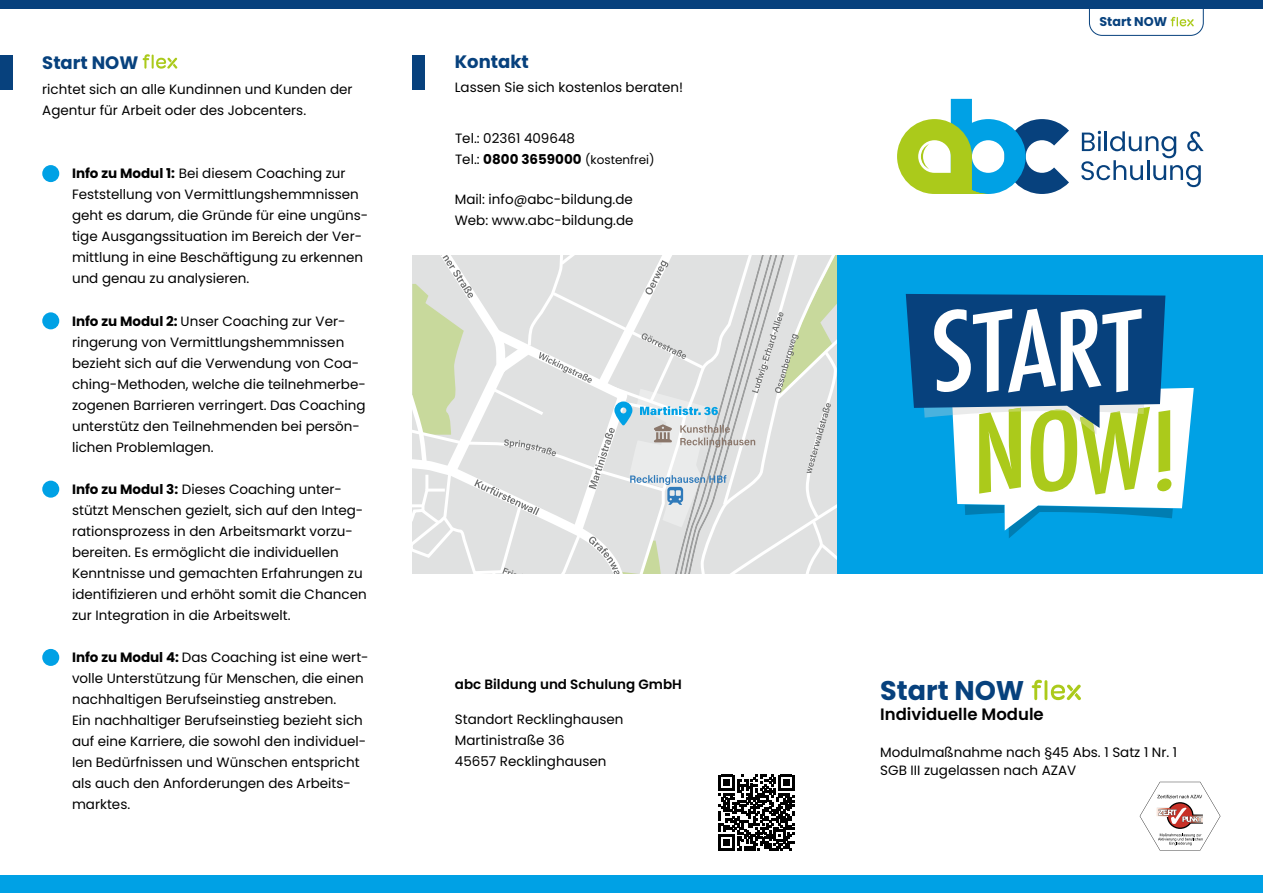
<style>
.page{position:relative;width:1263px;height:893px;background:#fff}
.page>*{position:absolute;margin:0;border:0;box-sizing:border-box;transform-origin:0 0}
.t1{font:700 27px "Poppins";color:#07417d}
.Überschriften_blau{font:700 18px "Poppins";color:#07417d}
.t2{font:600 16.5px "Poppins";color:#000}
.t3{font:13.5px/21px "Poppins";color:#000}
.t4{font:600 13.5px "Poppins";color:#000}
.t5{font:700 12.75px "Poppins";color:#07417d}
.t6{font:12px "Poppins";color:#000}
.s1{font-weight:700}
.s2{font-size:13.5px}
.s3{font-weight:700;font-size:13.5px}
</style>
<div class="page">
<svg style="left:412px;top:255px;width:426px;height:319px;background:#dde0dd"></svg>
<div style="left:0;top:0;width:1263px;height:9px;background:#07417d"></div>
<div style="left:0;top:876px;width:1263px;height:17px;background:#00a1e5"></div>
<div style="left:412px;top:55px;width:13px;height:34px;background:#07417d"></div>
<svg style="left:1081px;top:131px;width:123px;height:56px"></svg>
<svg style="left:897px;top:99px;width:172px;height:95px"></svg>
<div style="left:838px;top:255px;width:425px;height:319px;background:#00a1e5"></div>
<svg style="left:906px;top:294px;width:288px;height:244px"></svg>
<svg style="left:1032px;top:680px;width:10px;height:20px"></svg>
<hr style="left:1044px;top:680px;width:3px;height:20px;background:#abca1b">
<svg style="left:1051px;top:685px;width:30px;height:15px"></svg>
<svg style="left:1089px;top:9px;width:115px;height:27px"></svg>
<div style="left:0;top:55px;width:13px;height:34px;background:#07417d"></div>
<div style="left:42px;top:165px;width:17px;height:17px;background:#00a1e5;border-radius:50%"></div>
<div style="left:42px;top:312px;width:17px;height:17px;background:#00a1e5;border-radius:50%"></div>
<div style="left:42px;top:481px;width:17px;height:17px;background:#00a1e5;border-radius:50%"></div>
<div style="left:42px;top:649px;width:17px;height:17px;background:#00a1e5;border-radius:50%"></div>
<svg style="left:143px;top:54px;width:34px;height:15px"></svg>
<svg style="left:1140px;top:782px;width:80px;height:68px"></svg>
<svg style="left:719px;top:775px;width:75px;height:75px"></svg>
<p class="Überschriften_blau" style="left:42px;top:52px;width:98px">Start NOW</p>
<p class="t3" style="left:42px;top:79px;width:312px">richtet sich an alle Kundinnen und Kunden der<br>Agentur für Arbeit oder des Jobcenters.</p>
<p class="t3" style="left:72px;top:163px;width:298px"><span class="s1">Info zu Modul 1:</span> Bei diesem Coaching zur Feststellung von Vermittlungshemmnissen geht es darum, die Gründe für eine ungüns&shy;tige Ausgangssituation im Bereich der Ver&shy;mittlung in eine Beschäftigung zu erkennen und genau zu analysieren.</p>
<p class="t3" style="left:72px;top:310px;width:295px"><span class="s1">Info zu Modul 2:</span> Unser Coaching zur Ver&shy;ringerung von Vermittlungshemmnissen bezieht sich auf die Verwendung von Coa&shy;ching-Methoden, welche die teilnehmerbe&shy;zogenen Barrieren verringert. Das Coaching unterstütz den Teilnehmenden bei persön&shy;lichen Problemlagen.</p>
<p class="t3" style="left:72px;top:479px;width:296px"><span class="s1">Info zu Modul 3:</span> Dieses Coaching unter&shy;stützt Menschen gezielt, sich auf den Integ&shy;rationsprozess in den Arbeitsmarkt vorzu&shy;bereiten. Es ermöglicht die individuellen Kenntnisse und gemachten Erfahrungen zu identifizieren und erhöht somit die Chancen zur Integration in die Arbeitswelt.</p>
<p class="t3" style="left:72px;top:647px;width:298px"><span class="s1">Info zu Modul 4:</span> Das Coaching ist eine wert&shy;volle Unterstützung für Menschen, die einen nachhaltigen Berufseinstieg anstreben.<br>Ein nachhaltiger Berufseinstieg bezieht sich auf eine Karriere, die sowohl den individuel&shy;len Bedürfnissen und Wünschen entspricht als auch den Anforderungen des Arbeits&shy;marktes.</p>
<p class="Überschriften_blau" style="left:455px;top:51px;width:76px">Kontakt</p>
<p class="t3" style="left:455px;top:77px;width:230px">Lassen Sie sich kostenlos beraten!</p>
<p class="t3" style="left:455px;top:128px;width:122px">Tel.: 02361 409648</p>
<p class="t6" style="left:455px;top:153px;width:201px"><span class="s2">Tel.:</span> <span class="s3">0800 3659000</span> (kostenfrei)</p>
<p class="t3" style="left:455px;top:189px;width:180px">Mail: info@abc-bildung.de<br>Web: www.abc-bildung.de</p>
<p class="t4" style="left:455px;top:676px;width:228px">abc Bildung und Schulung GmbH</p>
<p class="t3" style="left:455px;top:708px;width:170px">Standort Recklinghausen</p>
<p class="t3" style="left:455px;top:729px;width:111px">Martinistraße 36</p>
<p class="t3" style="left:455px;top:750px;width:153px">45657 Recklinghausen</p>
<p class="t5" style="left:1099px;top:14px;width:69px">Start NOW</p>
<p class="t1" style="left:880px;top:675px;width:146px">Start NOW</p>
<p class="t2" style="left:880px;top:704px;width:165px">Individuelle Module</p>
<p class="t3" style="left:880px;top:742px;width:298px">Modulmaßnahme nach §45 Abs. 1 Satz 1 Nr. 1</p>
<p class="t3" style="left:880px;top:760px;width:198px">SGB III zugelassen nach AZAV</p>
</div>
